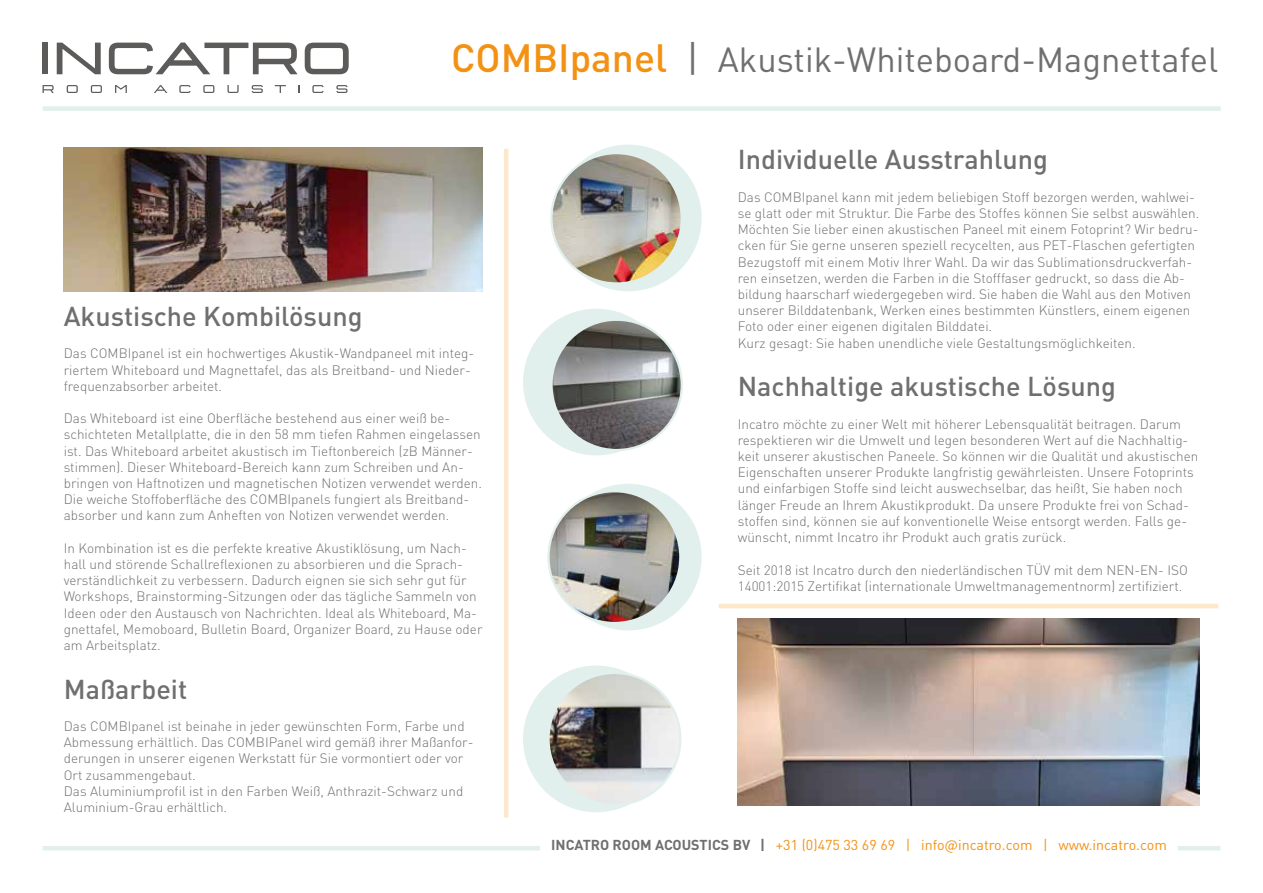
<style>
.page{position:relative;width:1263px;height:893px;background:#fff}
.page>*{position:absolute;margin:0;border:0;box-sizing:border-box;transform-origin:0 0}
.t1{font:34.5px "DIN Pro";color:#706f6f}
.t2{font:500 27px "DIN Pro";color:#706f6f}
.t3{font:14.25px "DIN Pro";color:#f39113}
.t4{font:300 13.5px/16.2px "DIN Pro";color:#706f6f}
.s1{font-weight:500;font-size:39px;color:#f39113}
.s2{font-size:38.25px}
.s3{font-weight:700;color:#706f6f}
</style>
<div class="page">
<div style="left:523px;top:309px;width:147px;height:146px;background:#e1f0ec;border-radius:50%"></div>
<svg style="left:43px;top:85px;width:11px;height:8px"></svg>
<svg style="left:67px;top:85px;width:11px;height:8px"></svg>
<svg style="left:91px;top:85px;width:11px;height:8px"></svg>
<svg style="left:115px;top:85px;width:12px;height:8px"></svg>
<svg style="left:154px;top:85px;width:13px;height:8px"></svg>
<svg style="left:179px;top:85px;width:11px;height:8px"></svg>
<svg style="left:203px;top:85px;width:11px;height:8px"></svg>
<svg style="left:227px;top:85px;width:12px;height:8px"></svg>
<svg style="left:252px;top:85px;width:11px;height:8px"></svg>
<svg style="left:275px;top:85px;width:11px;height:8px"></svg>
<svg style="left:312px;top:85px;width:11px;height:8px"></svg>
<svg style="left:336px;top:85px;width:11px;height:8px"></svg>
<div style="left:43px;top:43px;width:5px;height:31px;background:#5c5b59"></div>
<svg style="left:57px;top:43px;width:44px;height:31px"></svg>
<svg style="left:109px;top:43px;width:189px;height:31px"></svg>
<svg style="left:305px;top:43px;width:44px;height:31px"></svg>
<hr style="left:43px;top:846px;width:497px;height:4px;background:#e1f0ec">
<hr style="left:1178px;top:846px;width:42px;height:4px;background:#e1f0ec">
<div style="left:43px;top:106px;width:1178px;height:5px;background:#e1f0ec"></div>
<div style="left:555px;top:145px;width:147px;height:146px;background:#e1f0ec;border-radius:50%"></div>
<div style="left:555px;top:484px;width:147px;height:146px;background:#e1f0ec;border-radius:50%"></div>
<div style="left:523px;top:666px;width:147px;height:146px;background:#e1f0ec;border-radius:50%"></div>
<img style="left:551px;top:153px;width:131px;height:130px;border-radius:65px">
<img style="left:552px;top:322px;width:128px;height:127px">
<hr style="left:504px;top:149px;width:4px;height:668px;background:#fee8cb">
<hr style="left:719px;top:604px;width:499px;height:4px;background:#fee8cb">
<img style="left:64px;top:148px;width:419px;height:143px">
<img style="left:548px;top:491px;width:132px;height:132px;border-radius:66px">
<img style="left:548px;top:673px;width:132px;height:132px;border-radius:66px">
<img style="left:738px;top:619px;width:461px;height:187px">
<h1 class="t1" style="left:451px;top:36px;width:769px"><span class="s1">COMBIpanel</span> <span class="s2">|</span> Akustik-Whiteboard-Magnettafel</h1>
<h2 class="t2" style="left:64px;top:298px;width:300px">Akustische Kombilösung</h2>
<p class="t4" style="left:64px;top:345px;width:412px">Das COMBIpanel ist ein hochwertiges Akustik-Wandpaneel mit integ&shy;riertem Whiteboard und Magnettafel, das als Breitband- und Nieder&shy;frequenzabsorber arbeitet.</p>
<p class="t4" style="left:64px;top:410px;width:420px">Das Whiteboard ist eine Oberfläche bestehend aus einer weiß be&shy;schichteten Metallplatte, die in den 58 mm tiefen Rahmen eingelassen ist. Das Whiteboard arbeitet akustisch im Tieftonbereich (zB Männer&shy;stimmen). Dieser Whiteboard-Bereich kann zum Schreiben und An&shy;bringen von Haftnotizen und magnetischen Notizen verwendet werden.<br>Die weiche Stoffoberfläche des COMBIpanels fungiert als Breitband&shy;absorber und kann zum Anheften von Notizen verwendet werden.</p>
<p class="t4" style="left:64px;top:539px;width:420px">In Kombination ist es die perfekte kreative Akustiklösung, um Nach&shy;hall und störende Schallreflexionen zu absorbieren und die Sprach&shy;verständlichkeit zu verbessern. Dadurch eignen sie sich sehr gut für Workshops, Brainstorming-Sitzungen oder das tägliche Sammeln von Ideen oder den Austausch von Nachrichten. Ideal als Whiteboard, Ma&shy;gnettafel, Memoboard, Bulletin Board, Organizer Board, zu Hause oder am Arbeitsplatz.</p>
<h2 class="t2" style="left:64px;top:670px;width:125px">Maßarbeit</h2>
<p class="t4" style="left:64px;top:717px;width:411px">Das COMBIpanel ist beinahe in jeder gewünschten Form, Farbe und Abmessung erhältlich. Das COMBIPanel wird gemäß ihrer Maßanfor&shy;derungen in unserer eigenen Werkstatt für Sie vormontiert oder vor Ort zusammengebaut.<br>Das Aluminiumprofil ist in den Farben Weiß, Anthrazit-Schwarz und Aluminium-Grau erhältlich.</p>
<h2 class="t2" style="left:738px;top:141px;width:312px">Individuelle Ausstrahlung</h2>
<p class="t4" style="left:738px;top:188px;width:463px">Das COMBIpanel kann mit jedem beliebigen Stoff bezorgen werden, wahlwei&shy;se glatt oder mit Struktur. Die Farbe des Stoffes können Sie selbst auswählen.<br>Möchten Sie lieber einen akustischen Paneel mit einem Fotoprint? Wir bedru&shy;cken für Sie gerne unseren speziell recycelten, aus PET-Flaschen gefertigten Bezugstoff mit einem Motiv Ihrer Wahl. Da wir das Sublimationsdruckverfah&shy;ren einsetzen, werden die Farben in die Stofffaser gedruckt, so dass die Ab&shy;bildung haarscharf wiedergegeben wird. Sie haben die Wahl aus den Motiven unserer Bilddatenbank, Werken eines bestimmten Künstlers, einem eigenen Foto oder einer eigenen digitalen Bilddatei.<br>Kurz gesagt: Sie haben unendliche viele Gestaltungsmöglichkeiten.</p>
<h2 class="t2" style="left:738px;top:368px;width:380px">Nachhaltige akustische Lösung</h2>
<p class="t4" style="left:738px;top:415px;width:462px">Incatro möchte zu einer Welt mit höherer Lebensqualität beitragen. Darum respektieren wir die Umwelt und legen besonderen Wert auf die Nachhaltig&shy;keit unserer akustischen Paneele. So können wir die Qualität und akustischen Eigenschaften unserer Produkte langfristig gewährleisten. Unsere Fotoprints und einfarbigen Stoffe sind leicht auswechselbar, das heißt, Sie haben noch länger Freude an Ihrem Akustikprodukt. Da unsere Produkte frei von Schad&shy;stoffen sind, können sie auf konventionelle Weise entsorgt werden. Falls ge&shy;wünscht, nimmt Incatro ihr Produkt auch gratis zurück.</p>
<p class="t4" style="left:738px;top:561px;width:451px">Seit 2018 ist Incatro durch den niederländischen TÜV mit dem NEN-EN- ISO<br>14001:2015 Zertifikat (internationale Umweltmanagementnorm) zertifiziert.</p>
<p class="t3" style="left:551px;top:836px;width:617px"><span class="s3">INCATRO ROOM ACOUSTICS BV |</span> +31 (0)475 33 69 69 | info@incatro.com | www.incatro.com</p>
</div>
